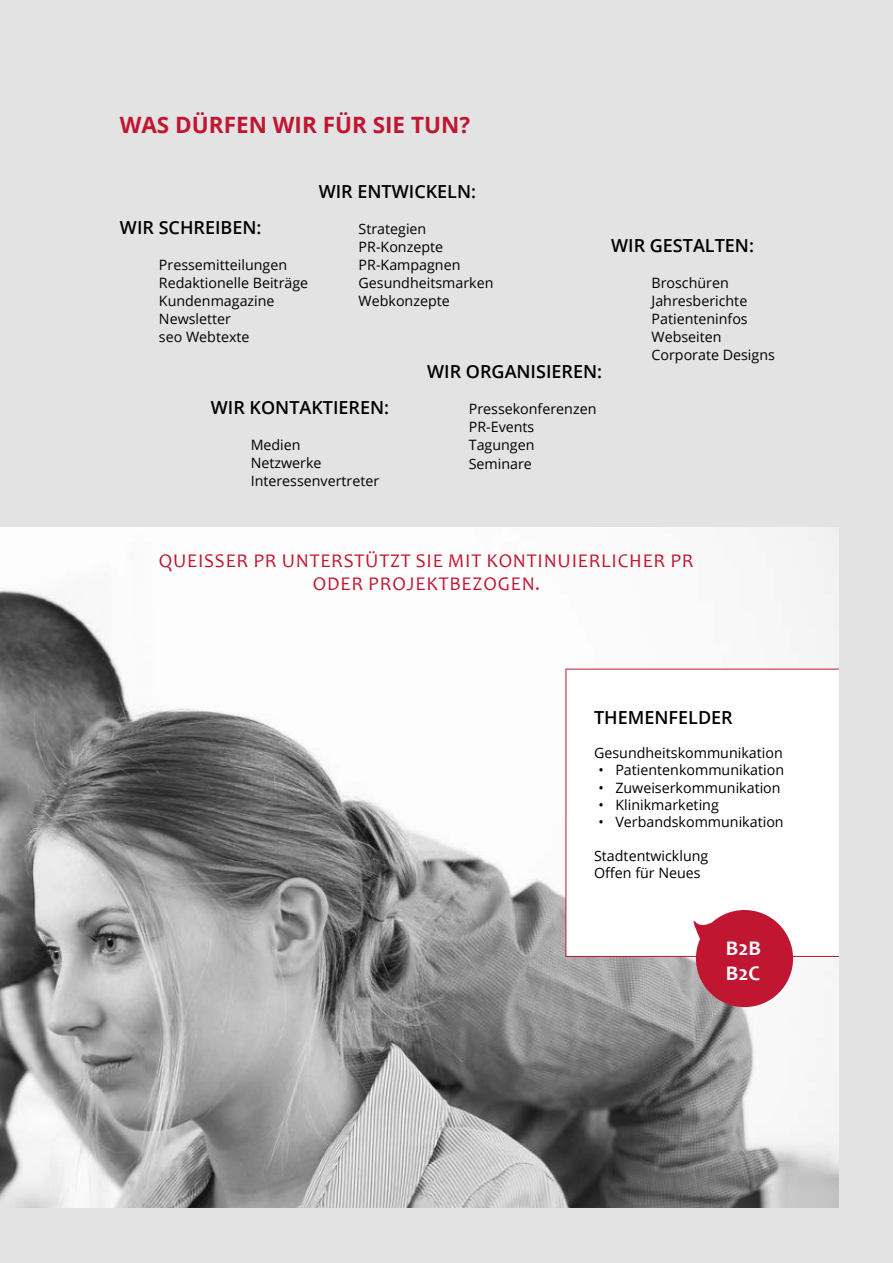
<style>
.page{position:relative;width:893px;height:1263px;background:#e3e3e3}
.page>*{position:absolute;margin:0;border:0;box-sizing:border-box;transform-origin:0 0}
.t1{font:700 22.5px "Open Sans";color:#c01632}
.t2{font:700 21px/25.2px "Candara";color:#fff}
.t3{font:19.5px/23.4px "Candara";letter-spacing:.04em;color:#c01632;text-align:center}
.t4{font:600 18px "Open Sans";color:#000}
.t5{font:14.25px/18px "Open Sans";color:#000}
</style>
<div class="page">
<img style="left:0;top:528px;width:839px;height:680px">
<div style="left:566px;top:669px;width:284px;height:288px;background:#fff"></div>
<div style="left:839px;top:504px;width:38px;height:716px;background:#e3e3e3"></div>
<svg style="left:690px;top:910px;width:109px;height:103px;background:#cb596b"></svg>
<h1 class="t1" style="left:120px;top:109px;width:352px">WAS DÜRFEN WIR FÜR SIE TUN?</h1>
<p class="t4" style="left:319px;top:179px;width:159px">WIR ENTWICKELN:</p>
<p class="t4" style="left:120px;top:215px;width:143px">WIR SCHREIBEN:</p>
<p class="t5" style="left:359px;top:219px;width:136px">Strategien<br>PR-Konzepte<br>PR-Kampagnen<br>Gesundheitsmarken<br>Webkonzepte</p>
<p class="t5" style="left:159px;top:255px;width:151px">Pressemitteilungen<br>Redaktionelle Beiträge<br>Kundenmagazine<br>Newsletter<br>seo Webtexte</p>
<p class="t4" style="left:211px;top:395px;width:180px">WIR KONTAKTIEREN:</p>
<p class="t5" style="left:251px;top:435px;width:130px">Medien<br>Netzwerke<br>Interessenvertreter</p>
<p class="t4" style="left:427px;top:359px;width:176px">WIR ORGANISIEREN:</p>
<p class="t5" style="left:469px;top:399px;width:129px">Pressekonferenzen<br>PR-Events<br>Tagungen<br>Seminare</p>
<p class="t4" style="left:611px;top:233px;width:144px">WIR GESTALTEN:</p>
<p class="t5" style="left:651px;top:273px;width:125px">Broschüren<br>Jahresberichte<br>Patienteninfos<br>Webseiten<br>Corporate Designs</p>
<h3 class="t3" style="left:159px;top:548px;width:536px">QUEISSER PR UNTERSTÜTZT SIE MIT KONTINUIERLICHER PR<br>ODER PROJEKTBEZOGEN.</h3>
<p class="t4" style="left:594px;top:705px;width:140px">THEMENFELDER</p>
<p class="t5" style="left:594px;top:744px;width:190px">Gesundheitskommunikation</p>
<p class="t5" style="left:598px;top:761px;width:187px">• Patientenkommunikation</p>
<p class="t5" style="left:598px;top:778px;width:184px">• Zuweiserkommunikation</p>
<p class="t5" style="left:598px;top:795px;width:122px">• Klinikmarketing</p>
<p class="t5" style="left:598px;top:812px;width:187px">• Verbandskommunikation</p>
<p class="t5" style="left:594px;top:847px;width:116px;line-height:17.1px">Stadtentwicklung<br>Offen für Neues</p>
<h2 class="t2" style="left:726px;top:935px;width:37px">B2B<br>B2C</h2>
</div>
